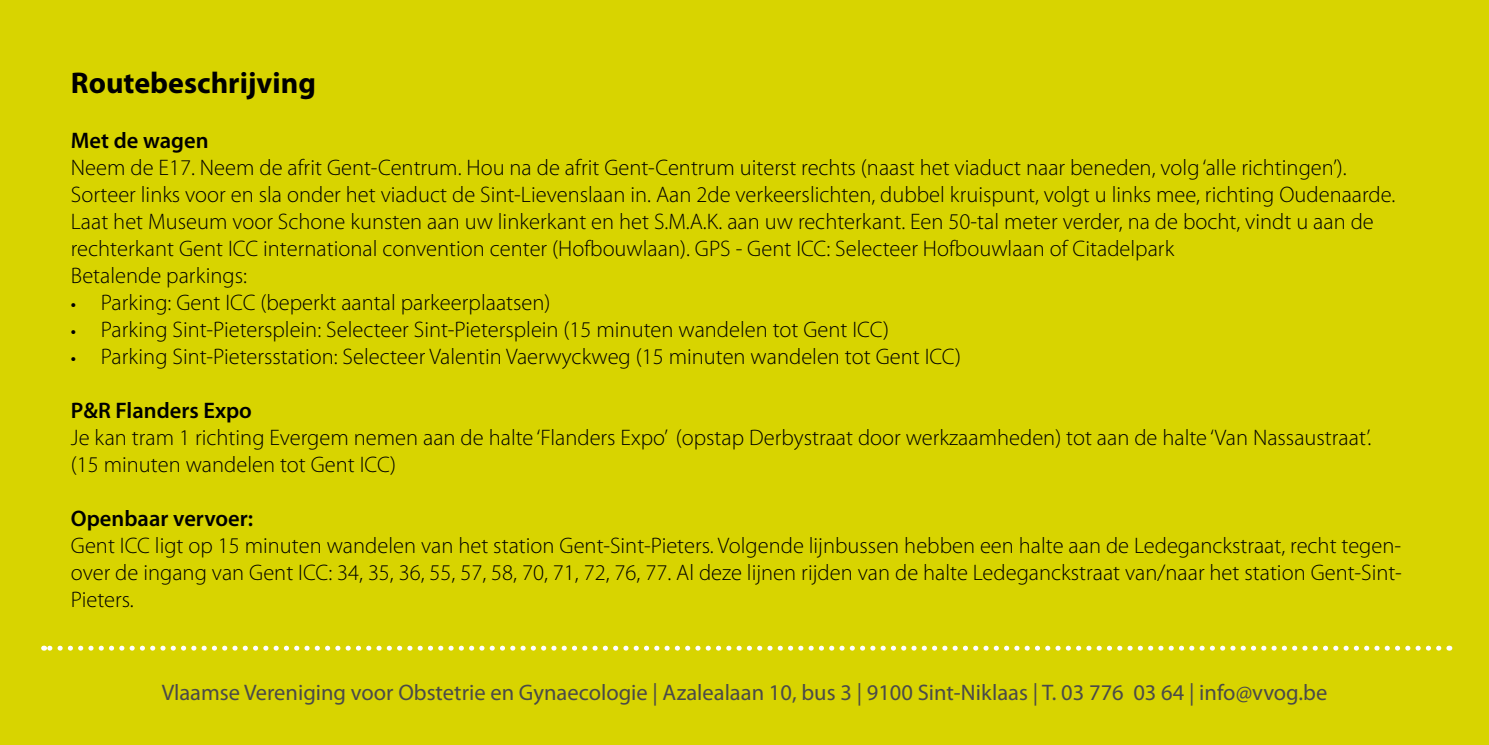
<style>
.page{position:relative;width:1489px;height:745px;background:#fff}
.page>*{position:absolute;margin:0;border:0;box-sizing:border-box;transform-origin:0 0}
.t1{font:700 30px "Myriad Pro";color:#000}
.t2{font:300 22.5px/27px "Myriad Pro";color:#000}
.t3{font:22.5px "Myriad Pro";color:#4a4a49}
.t4{font:600 22.5px "Myriad Pro";color:#000}
.s1{font-weight:400;font-size:18.75px}
</style>
<div class="page">
<div style="left:0;top:0;width:1488px;height:744px;background:#d8d400"></div>
<svg style="left:44px;top:645px;width:1394px;height:5px"></svg>
<h1 class="t1" style="left:71px;top:64px;width:246px">Routebeschrijving</h1>
<p class="t4" style="left:71px;top:125px;width:139px">Met de wagen</p>
<p class="t2" style="left:71px;top:153px;width:1325px">Neem de E17. Neem de afrit Gent-Centrum. Hou na de afrit Gent-Centrum uiterst rechts (naast het viaduct naar beneden, volg ‘alle richtingen’).<br>Sorteer links voor en sla onder het viaduct de Sint-Lievenslaan in. Aan 2de verkeerslichten, dubbel kruispunt, volgt u links mee, richting Oudenaarde.<br>Laat het Museum voor Schone kunsten aan uw linkerkant en het S.M.A.K. aan uw rechterkant. Een 50-tal meter verder, na de bocht, vindt u aan de rechterkant Gent ICC international convention center (Hofbouwlaan). GPS - Gent ICC: Selecteer Hofbouwlaan of Citadelpark<br>Betalende parkings:</p>
<p class="t2" style="left:71px;top:288px;width:481px"><span class="s1">•</span> Parking: Gent ICC (beperkt aantal parkeerplaatsen)</p>
<p class="t2" style="left:71px;top:315px;width:819px"><span class="s1">•</span> Parking Sint-Pietersplein: Selecteer Sint-Pietersplein (15 minuten wandelen tot Gent ICC)</p>
<p class="t2" style="left:71px;top:342px;width:891px"><span class="s1">•</span> Parking Sint-Pietersstation: Selecteer Valentin Vaerwyckweg (15 minuten wandelen tot Gent ICC)</p>
<p class="t4" style="left:71px;top:395px;width:183px">P&amp;R Flanders Expo</p>
<p class="t2" style="left:71px;top:423px;width:1301px">Je kan tram 1 richting Evergem nemen aan de halte ‘Flanders Expo’ (opstap Derbystraat door werkzaamheden) tot aan de halte ‘Van Nassaustraat’. (15 minuten wandelen tot Gent ICC)</p>
<p class="t4" style="left:71px;top:503px;width:184px">Openbaar vervoer:</p>
<p class="t2" style="left:71px;top:531px;width:1332px;text-align:justify">Gent ICC ligt op 15 minuten wandelen van het station Gent-Sint-Pieters. Volgende lijnbussen hebben een halte aan de Ledeganckstraat, recht tegen&shy;over de ingang van Gent ICC: 34, 35, 36, 55, 57, 58, 70, 71, 72, 76, 77. Al deze lijnen rijden van de halte Ledeganckstraat van/naar het station Gent-Sint-Pieters.</p>
<p class="t3" style="left:162px;top:678px;width:1166px">Vlaamse Vereniging voor Obstetrie en Gynaecologie | Azalealaan 10, bus 3 | 9100 Sint-Niklaas | T. 03 776 03 64 | info@vvog.be</p>
</div>
